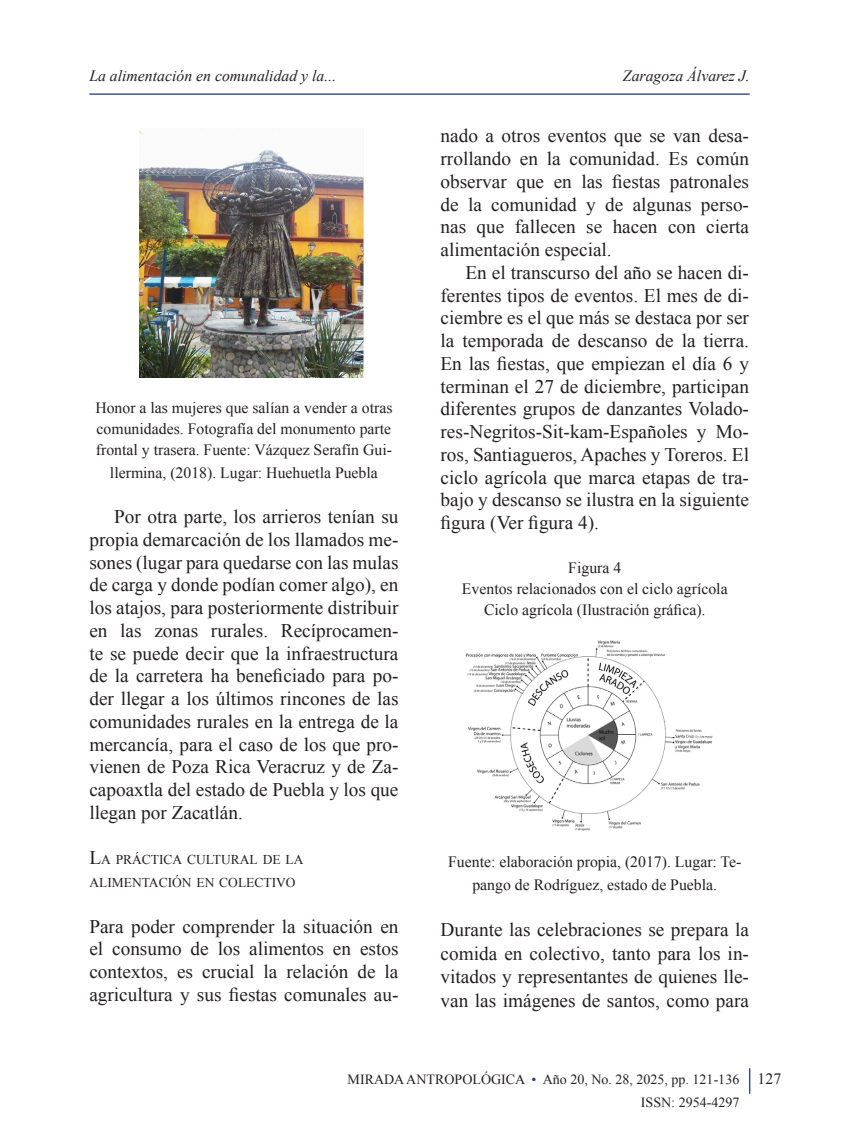
<style>
.page{position:relative;width:849px;height:1141px;background:#fff}
.page>*{position:absolute;margin:0;border:0;box-sizing:border-box;transform-origin:0 0}
.t1{font:19.25px/22.8px "Times New Roman";color:#231f20;text-align:justify}
.t2{font:15.75px/21px "Times New Roman";color:#231f20;text-align:justify}
.t3{font:italic 15.75px "Times New Roman";color:#231f20}
.t4{font:14px/22.8px "Times New Roman";color:#231f20;text-align:right}
.t5{font:13.47px "Times New Roman";color:#231f20}
.s1{font-size:19.25px}
.s2{color:#253f8e}
</style>
<div class="page">
<hr style="left:748px;top:1068px;width:2px;height:26px;background:#253f8e">
<hr style="left:89px;top:93px;width:660px;height:2px;background:#2b3c7f">
<img style="left:139px;top:129px;width:224px;height:248px">
<img style="left:466px;top:640px;width:247px;height:191px">
<p class="t3" style="left:89px;top:65px;width:248px">La alimentación en comunalidad y la...</p>
<p class="t3" style="left:622px;top:65px;width:128px">Zaragoza Álvarez J.</p>
<p class="t2" style="left:95px;top:397px;width:298px">Honor a las mujeres que salían a vender a otras comunidades. Fotografía del monumento parte frontal y trasera. Fuente: Vázquez Serafín Gui-</p>
<p class="t2" style="left:110px;top:462px;width:269px">llermina, (2018). Lugar: Huehuetla Puebla</p>
<p class="t1" style="left:89px;top:505px;width:310px;text-indent:25px">Por otra parte, los arrieros tenían su propia demarcación de los llamados me&shy;sones (lugar para quedarse con las mulas de carga y donde podían comer algo), en los atajos, para posteriormente distribuir en las zonas rurales. Recíprocamen&shy;te se puede decir que la infraestructura de la carretera ha beneficiado para po&shy;der llegar a los últimos rincones de las comunidades rurales en la entrega de la mercancía, para el caso de los que pro&shy;vienen de Poza Rica Veracruz y de Za&shy;capoaxtla del estado de Puebla y los que</p>
<p class="t1" style="left:89px;top:801px;width:155px">llegan por Zacatlán.</p>
<p class="t5" style="left:89px;top:851px;width:215px"><span class="s1">L</span>A PRÁCTICA CULTURAL DE LA</p>
<p class="t5" style="left:89px;top:874px;width:208px">ALIMENTACIÓN EN COLECTIVO</p>
<p class="t1" style="left:89px;top:915px;width:310px">Para poder comprender la situación en el consumo de los alimentos en estos contextos, es crucial la relación de la agricultura y sus fiestas comunales au-</p>
<p class="t1" style="left:440px;top:124px;width:310px">nado a otros eventos que se van desa&shy;rrollando en la comunidad. Es común observar que en las fiestas patronales de la comunidad y de algunas perso&shy;nas que fallecen se hacen con cierta</p>
<p class="t1" style="left:440px;top:238px;width:173px">alimentación especial.</p>
<p class="t1" style="left:440px;top:261px;width:310px;text-indent:25px">En el transcurso del año se hacen di&shy;ferentes tipos de eventos. El mes de di&shy;ciembre es el que más se destaca por ser la temporada de descanso de la tierra.<br>En las fiestas, que empiezan el día 6 y terminan el 27 de diciembre, participan diferentes grupos de danzantes Volado&shy;res-Negritos-Sit-kam-Españoles y Mo&shy;ros, Santiagueros, Apaches y Toreros. El ciclo agrícola que marca etapas de tra&shy;bajo y descanso se ilustra en la siguiente figura (Ver figura 4).</p>
<p class="t2" style="left:568px;top:557px;width:54px">Figura 4</p>
<p class="t2" style="left:462px;top:578px;width:267px">Eventos relacionados con el ciclo agrícola</p>
<p class="t2" style="left:484px;top:599px;width:223px">Ciclo agrícola (Ilustración gráfica).</p>
<p class="t2" style="left:448px;top:850px;width:294px;line-height:22.8px;text-align:center">Fuente: elaboración propia, (2017). Lugar: Te&shy;pango de Rodríguez, estado de Puebla.</p>
<p class="t1" style="left:440px;top:917px;width:310px;line-height:23.6px">Durante las celebraciones se prepara la comida en colectivo, tanto para los in&shy;vitados y representantes de quienes lle&shy;van las imágenes de santos, como para</p>
<p class="t4" style="left:347px;top:1068px;width:393px">MIRADA ANTROPOLÓGICA <span class="s2">•</span> Año 20, No. 28, 2025, pp. 121-136<br>ISSN: 2954-4297</p>
<p class="t2" style="left:757px;top:1068px;width:25px">127</p>
</div>
